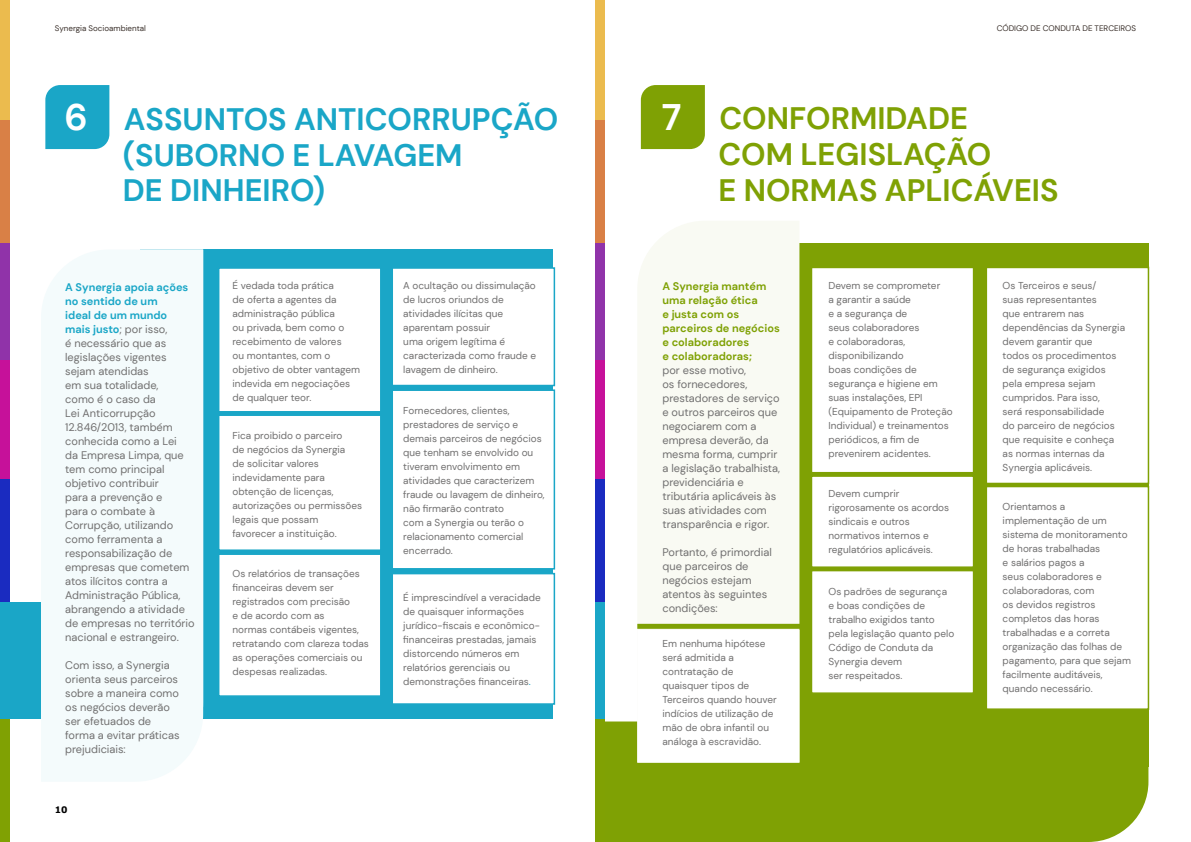
<style>
.page{position:relative;width:1191px;height:842px;background:#fff}
.page>*{position:absolute;margin:0;border:0;box-sizing:border-box;transform-origin:0 0}
.t1{font:700 36.9px "DM Sans";color:#fff}
.t2{font:700 31px/35.6px "DM Sans";color:#1aa6c7}
.t3{font:700 31px/35.6px "DM Sans";color:#7fa104}
.t4{font:11px/14px "DM Sans";color:#706f6f}
.t5{font:700 11px/14px "DM Sans";color:#7fa104}
.t6{font:10px/14px "DM Sans";color:#706f6f}
.t7{font:700 9px "Verdana";color:#000}
.t8{font:8px "DM Sans";color:#3a302b}
.s1{font-weight:700;color:#1aa6c7}
.s2{color:#1aa6c7}
</style>
<div class="page">
<div style="left:748px;top:243px;width:400px;height:524px;background:#7fa104"></div>
<div style="left:605px;top:721px;width:543px;height:121px;background:#7fa104"></div>
<div style="left:0;top:602px;width:553px;height:117px;background:#1aa6c7"></div>
<div style="left:45px;top:85px;width:64px;height:64px;background:#1aa6c7"></div>
<div style="left:641px;top:85px;width:64px;height:64px;background:#7fa104"></div>
<div style="left:637px;top:221px;width:162px;height:409px;background:#f9faf3"></div>
<div style="left:637px;top:630px;width:162px;height:133px;background:#fff"></div>
<div style="left:141px;top:249px;width:412px;height:470px;background:#1aa6c7"></div>
<div style="left:218px;top:267px;width:163px;height:145px;background:#fff;border:2px solid #1aa6c7"></div>
<div style="left:391px;top:267px;width:164px;height:119px;background:#fff;border:2px solid #1aa6c7"></div>
<div style="left:391px;top:573px;width:164px;height:132px;background:#fff;border:2px solid #1aa6c7"></div>
<div style="left:391px;top:389px;width:164px;height:180px;background:#fff;border:2px solid #1aa6c7"></div>
<div style="left:218px;top:414px;width:163px;height:137px;background:#fff;border:2px solid #1aa6c7"></div>
<div style="left:218px;top:553px;width:163px;height:144px;background:#fff;border:2px solid #1aa6c7"></div>
<div style="left:810px;top:267px;width:164px;height:206px;background:#fff;border:2px solid #7fa104"></div>
<div style="left:985px;top:267px;width:164px;height:217px;background:#fff;border:2px solid #7fa104"></div>
<div style="left:985px;top:486px;width:164px;height:224px;background:#fff;border:2px solid #7fa104"></div>
<div style="left:810px;top:475px;width:164px;height:93px;background:#fff;border:2px solid #7fa104"></div>
<div style="left:810px;top:570px;width:164px;height:124px;background:#fff;border:2px solid #7fa104"></div>
<div style="left:41px;top:249px;width:162px;height:532px;background:#f4fbfc"></div>
<div style="left:637px;top:624px;width:169px;height:5px;background:#7fa104"></div>
<div style="left:595px;top:0;width:10px;height:122px;background:#ebbb4e"></div>
<div style="left:595px;top:240px;width:10px;height:122px;background:#9033a9"></div>
<div style="left:595px;top:360px;width:10px;height:122px;background:#c6119a"></div>
<div style="left:595px;top:120px;width:10px;height:122px;background:#d98046"></div>
<div style="left:595px;top:600px;width:10px;height:122px;background:#1aa6c7"></div>
<div style="left:595px;top:480px;width:10px;height:122px;background:#1a2bc0"></div>
<div style="left:595px;top:720px;width:10px;height:122px;background:#80a103"></div>
<div style="left:0;top:0;width:10px;height:122px;background:#ebbb4e"></div>
<div style="left:0;top:240px;width:10px;height:122px;background:#9033a9"></div>
<div style="left:0;top:360px;width:10px;height:122px;background:#c6119a"></div>
<div style="left:0;top:120px;width:10px;height:122px;background:#d98046"></div>
<div style="left:0;top:600px;width:10px;height:122px;background:#1aa6c7"></div>
<div style="left:0;top:480px;width:10px;height:122px;background:#1a2bc0"></div>
<div style="left:0;top:720px;width:10px;height:122px;background:#80a103"></div>
<p class="t8" style="left:55px;top:23px;width:93px">Synergia Socioambiental</p>
<p class="t8" style="left:996px;top:23px;width:141px">CÓDIGO DE CONDUTA DE TERCEIROS</p>
<h2 class="t2" style="left:123px;top:101px;width:437px">ASSUNTOS ANTICORRUPÇÃO (SUBORNO E LAVAGEM<br>DE DINHEIRO)</h2>
<h2 class="t3" style="left:718px;top:101px;width:342px">CONFORMIDADE<br>COM LEGISLAÇÃO<br>E NORMAS APLICÁVEIS</h2>
<h1 class="t1" style="left:65px;top:94px;width:25px">6</h1>
<h1 class="t1" style="left:662px;top:94px;width:21px">7</h1>
<p class="t4" style="left:65px;top:280px;width:131px"><span class="s1">A Synergia apoia ações no sentido de um<br>ideal de um mundo mais justo</span>; por isso,<br>é necessário que as legislações vigentes sejam atendidas<br>em sua totalidade,<br>como é o caso da<br>Lei Anticorrupção<br>12.846/2013, também conhecida como a Lei<br>da Empresa Limpa, que tem como principal objetivo contribuir<br>para a prevenção e<br>para o combate à<br>Corrupção, utilizando como ferramenta a responsabilização de empresas que cometem atos ilícitos contra a<br>Administração Pública, abrangendo a atividade de empresas no território nacional e estrangeiro.</p>
<p class="t4" style="left:65px;top:658px;width:116px">Com isso, a Synergia orienta seus parceiros sobre a maneira como os negócios deverão ser efetuados de forma a evitar práticas prejudiciais:</p>
<p class="t7" style="left:55px;top:804px;width:14px">10</p>
<p class="t6" style="left:232px;top:279px;width:129px">É vedada toda prática<br>de oferta a agentes da administração pública<br>ou privada, bem como o recebimento de valores<br>ou montantes, com o objetivo de obter vantagem indevida em negociações de qualquer teor.</p>
<p class="t6" style="left:403px;top:279px;width:134px">A ocultação ou dissimulação de lucros oriundos de atividades ilícitas que aparentam possuir<br>uma origem legítima é caracterizada como fraude e lavagem de dinheiro.</p>
<p class="t6" style="left:232px;top:429px;width:131px">Fica proibido o parceiro<br>de negócios da Synergia<br>de solicitar valores indevidamente para obtenção de licenças, autorizações ou permissões legais que possam favorecer a instituição.</p>
<p class="t6" style="left:232px;top:566px;width:138px">Os relatórios de transações financeiras devem ser registrados com precisão<br>e de acordo com as<br>normas contábeis vigentes, retratando com clareza todas as operações comerciais ou despesas realizadas.</p>
<p class="t6" style="left:403px;top:403px;width:143px">Fornecedores, clientes, prestadores de serviço e demais parceiros de negócios que tenham se envolvido ou tiveram envolvimento em atividades que caracterizem fraude ou lavagem de dinheiro, não firmarão contrato<br>com a Synergia ou terão o relacionamento comercial encerrado.</p>
<p class="t6" style="left:403px;top:590px;width:139px">É imprescindível a veracidade de quaisquer informações jurídico-fiscais e econômico&shy;financeiras prestadas, jamais distorcendo números em relatórios gerenciais ou demonstrações financeiras<span class="s2">.</span></p>
<p class="t5" style="left:662px;top:279px;width:119px">A Synergia mantém uma relação ética<br>e justa com os parceiros de negócios e colaboradores<br>e colaboradoras;</p>
<p class="t4" style="left:662px;top:363px;width:119px">por esse motivo,<br>os fornecedores, prestadores de serviço e outros parceiros que negociarem com a empresa deverão, da mesma forma, cumprir a legislação trabalhista, previdenciária e tributária aplicáveis às suas atividades com transparência e rigor.</p>
<p class="t4" style="left:662px;top:545px;width:111px">Portanto, é primordial que parceiros de negócios estejam atentos às seguintes condições:</p>
<p class="t6" style="left:662px;top:636px;width:116px">Em nenhuma hipótese será admitida a contratação de quaisquer tipos de<br>Terceiros quando houver indícios de utilização de mão de obra infantil ou análoga à escravidão.</p>
<p class="t6" style="left:828px;top:278px;width:126px">Devem se comprometer<br>a garantir a saúde<br>e a segurança de<br>seus colaboradores<br>e colaboradoras, disponibilizando<br>boas condições de segurança e higiene em suas instalações, EPI (Equipamento de Proteção<br>Individual) e treinamentos periódicos, a fim de prevenirem acidentes.</p>
<p class="t6" style="left:828px;top:487px;width:122px">Devem cumprir rigorosamente os acordos sindicais e outros normativos internos e regulatórios aplicáveis.</p>
<p class="t6" style="left:828px;top:584px;width:127px">Os padrões de segurança e boas condições de trabalho exigidos tanto pela legislação quanto pelo<br>Código de Conduta da<br>Synergia devem<br>ser respeitados.</p>
<p class="t6" style="left:1002px;top:278px;width:124px">Os Terceiros e seus/<br>suas representantes<br>que entrarem nas dependências da Synergia devem garantir que<br>todos os procedimentos de segurança exigidos pela empresa sejam cumpridos. Para isso,<br>será responsabilidade<br>do parceiro de negócios que requisite e conheça as normas internas da<br>Synergia aplicáveis.</p>
<p class="t6" style="left:1002px;top:499px;width:130px">Orientamos a implementação de um sistema de monitoramento de horas trabalhadas<br>e salários pagos a<br>seus colaboradores e colaboradoras, com<br>os devidos registros completos das horas trabalhadas e a correta organização das folhas de pagamento, para que sejam facilmente auditáveis, quando necessário.</p>
</div>
